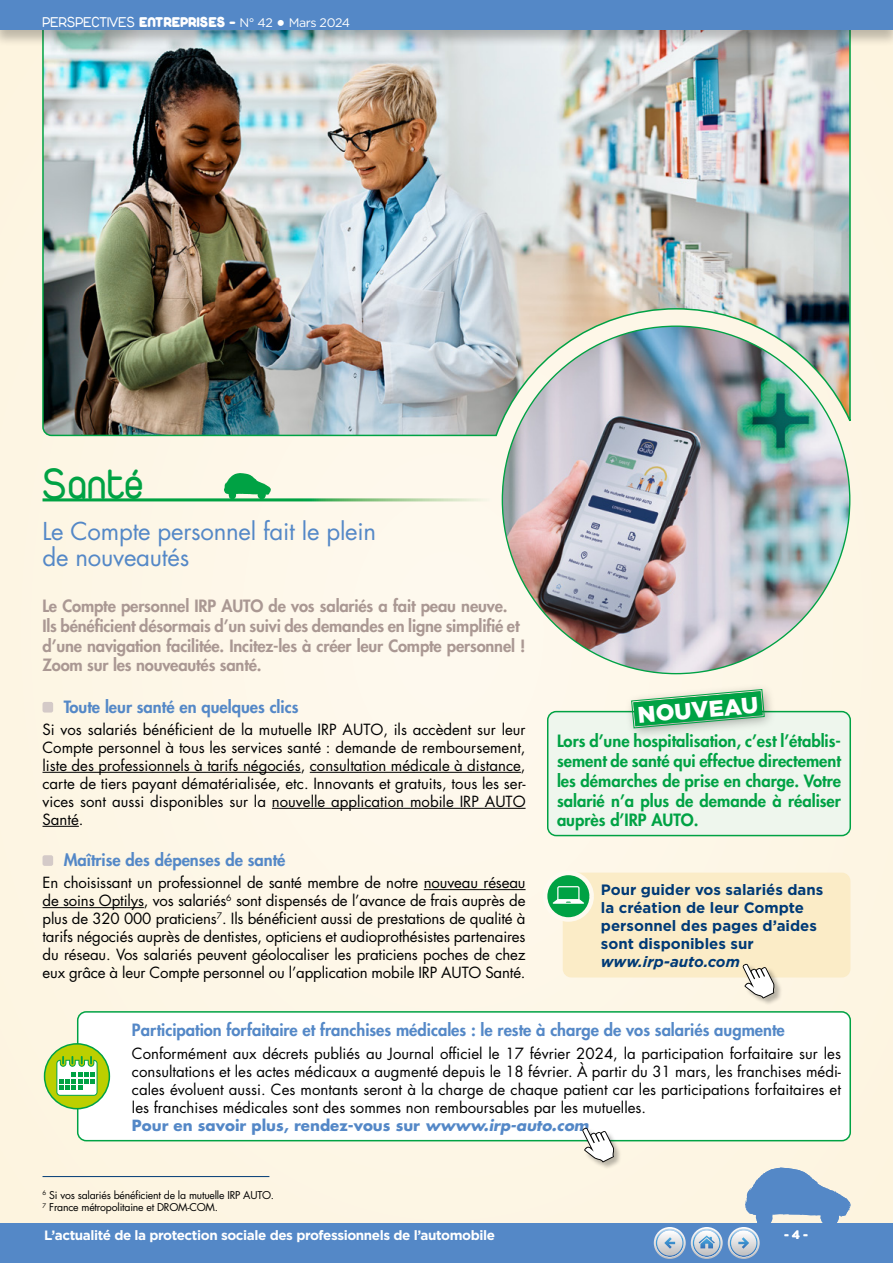
<style>
.page{position:relative;width:893px;height:1263px;background:#fdf6e6}
.page>*{position:absolute;margin:0;border:0;box-sizing:border-box;transform-origin:0 0}
.t1{font:45px "Duepuntozero";color:#00a244}
.t2{font:24px/25.5px "Futura Std";letter-spacing:-.01em;color:#5488c7}
.t3{font:900 22.65px "Gotham";color:#fff}
.t4{font:800 16.5px/19.8px "Futura Std";letter-spacing:-.01em;color:#aa9893}
.t5{font:800 16.5px/19.8px "Futura Std";color:#00a244;text-align:justify}
.t6{font:800 16.5px "Futura Std";color:#5488c7}
.t7{font:15px/18px "Futura Std";color:#000;text-align:justify}
.t8{font:700 15px/18px "Gotham";color:#003a76}
.t9{font:15px "Duepuntozero";color:#fff}
.t10{font:italic 700 15px "Gotham";color:#003a76}
.t11{font:700 13.5px "Gotham";letter-spacing:-.03em;color:#fff}
.t12{font:700 12px "Gotham";color:#fff}
.t13{font:10.5px/12.6px "Futura Std";letter-spacing:-.02em;color:#000}
.s1{font-weight:900}
.s2{font-family:"Gotham";font-size:12.45px}
.s3{font-family:"Gotham";font-weight:700;font-size:20.1px}
.s4{font-weight:700;color:#5488c7}
.s5{font-weight:700;font-style:italic;color:#5488c7}
</style>
<div class="page">
<div style="left:0;top:1223px;width:893px;height:40px;background:#5488c7"></div>
<div style="left:78px;top:1012px;width:772px;height:129px;background:#fff;border-radius:9px"></div>
<div style="left:77px;top:1011px;width:774px;height:130px;border:2px solid #00a244;border-radius:9px"></div>
<hr style="left:43px;top:498px;width:449px;height:3px;background:#fff">
<hr style="left:43px;top:772px;width:258px;height:1px;background:#000">
<hr style="left:310px;top:772px;width:211px;height:1px;background:#000">
<hr style="left:272px;top:808px;width:254px;height:1px;background:#000">
<hr style="left:43px;top:826px;width:36px;height:1px;background:#000">
<hr style="left:424px;top:889px;width:102px;height:1px;background:#000">
<hr style="left:43px;top:907px;width:101px;height:1px;background:#000">
<div style="left:43px;top:702px;width:10px;height:10px;background:#d4cac8;border-radius:2px"></div>
<div style="left:43px;top:855px;width:10px;height:11px;background:#d4cac8;border-radius:2px"></div>
<svg style="left:224px;top:473px;width:47px;height:27px"></svg>
<hr style="left:43px;top:1176px;width:226px;height:1px;background:#003a76">
<img style="left:42px;top:47px;width:809px;height:390px">
<div style="left:548px;top:712px;width:302px;height:123px;background:#eef6ed;border-radius:9px"></div>
<div style="left:547px;top:711px;width:304px;height:125px;border:2px solid #00a244;border-radius:9px"></div>
<div style="left:624px;top:682px;width:153px;height:58px;background:#000;opacity:.35"></div>
<svg style="left:631px;top:689px;width:134px;height:40px"></svg>
<div style="left:563px;top:873px;width:287px;height:104px;background:#fbecc7;border-radius:9px"></div>
<svg style="left:543px;top:871px;width:51px;height:51px"></svg>
<svg style="left:553px;top:886px;width:31px;height:18px"></svg>
<div style="left:743px;top:964px;width:40px;height:42px;background:#000;opacity:.27"></div>
<svg style="left:742px;top:963px;width:33px;height:35px"></svg>
<img style="left:502px;top:326px;width:348px;height:348px;border-radius:174px">
<div style="left:583px;top:1128px;width:39px;height:42px;background:#000;opacity:.27"></div>
<svg style="left:582px;top:1127px;width:32px;height:35px"></svg>
<div style="left:45px;top:1044px;width:64px;height:65px;background:#bccf00;border-radius:50%"></div>
<div style="left:44px;top:1043px;width:66px;height:66px;border:2px solid #00a244;border-radius:50%"></div>
<svg style="left:56px;top:1056px;width:42px;height:40px"></svg>
<div style="left:0;top:0;width:893px;height:47px;background:#000;opacity:.25"></div>
<div style="left:0;top:0;width:893px;height:30px;background:#5488c7"></div>
<svg style="left:654px;top:1167px;width:196px;height:92px"></svg>
<p class="t9" style="left:43px;top:14px;width:309px">PERSPECTIVES <span class="s1">ENTREPRISES -</span> <span class="s2">N° 42</span> <span class="s3">•</span> <span class="s2">Mars 2024</span></p>
<h1 class="t1" style="left:43px;top:460px;width:103px">Santé</h1>
<h2 class="t2" style="left:43px;top:519px;width:335px">Le Compte personnel fait le plein de nouveautés</h2>
<p class="t4" style="left:43px;top:596px;width:484px">Le Compte personnel IRP AUTO de vos salariés a fait peau neuve.<br>Ils bénéficient désormais d’un suivi des demandes en ligne simplifié et d’une navigation facilitée. Incitez-les à créer leur Compte personnel !<br>Zoom sur les nouveautés santé.</p>
<p class="t6" style="left:64px;top:696px;width:236px">Toute leur santé en quelques clics</p>
<p class="t7" style="left:43px;top:720px;width:485px">Si vos salariés bénéficient de la mutuelle IRP AUTO, ils accèdent sur leur Compte personnel à tous les services santé : demande de remboursement, liste des professionnels à tarifs négociés, consultation médicale à distance, carte de tiers payant dématérialisée, etc. Innovants et gratuits, tous les ser&shy;vices sont aussi disponibles sur la nouvelle application mobile IRP AUTO Santé.</p>
<p class="t6" style="left:64px;top:849px;width:223px">Maîtrise des dépenses de santé</p>
<p class="t7" style="left:43px;top:874px;width:485px">En choisissant un professionnel de santé membre de notre nouveau réseau de soins Optilys, vos salariés<sup>6</sup> sont dispensés de l’avance de frais auprès de plus de 320 000 praticiens<sup>7</sup>. Ils bénéficient aussi de prestations de qualité à tarifs négociés auprès de dentistes, opticiens et audioprothésistes partenaires du réseau. Vos salariés peuvent géolocaliser les praticiens poches de chez eux grâce à leur Compte personnel ou l’application mobile IRP AUTO Santé.</p>
<h3 class="t3" style="left:637px;top:699px;width:122px;rotate:-5deg">NOUVEAU</h3>
<p class="t5" style="left:557px;top:731px;width:285px">Lors d’une hospitalisation, c’est l’établis&shy;sement de santé qui effectue directement les démarches de prise en charge. Votre salarié n’a plus de demande à réaliser auprès d’IRP AUTO.</p>
<p class="t8" style="left:601px;top:881px;width:224px">Pour guider vos salariés dans la création de leur Compte personnel des pages d’aides sont disponibles sur</p>
<p class="t10" style="left:601px;top:952px;width:141px">www.irp-auto.com</p>
<p class="t6" style="left:132px;top:1020px;width:654px">Participation forfaitaire et franchises médicales : le reste à charge de vos salariés augmente</p>
<p class="t7" style="left:132px;top:1044px;width:711px;text-align:left">Conformément aux décrets publiés au Journal officiel le 17 février 2024, la participation forfaitaire sur les consultations et les actes médicaux a augmenté depuis le 18 février. À partir du 31 mars, les franchises médi&shy;cales évoluent aussi. Ces montants seront à la charge de chaque patient car les participations forfaitaires et les franchises médicales sont des sommes non remboursables par les mutuelles.<br><span class="s4">Pour en savoir plus, rendez-vous sur</span> <span class="s5">wwww.irp-auto.com</span></p>
<p class="t13" style="left:43px;top:1189px;width:233px"><sup>6</sup> Si vos salariés bénéficient de la mutuelle IRP AUTO.<br><sup>7</sup> France métropolitaine et DROM-COM.</p>
<p class="t11" style="left:44px;top:1226px;width:452px">L’actualité de la protection sociale des professionnels de l’automobile</p>
<p class="t12" style="left:784px;top:1226px;width:25px">- 4 -</p>
</div>
